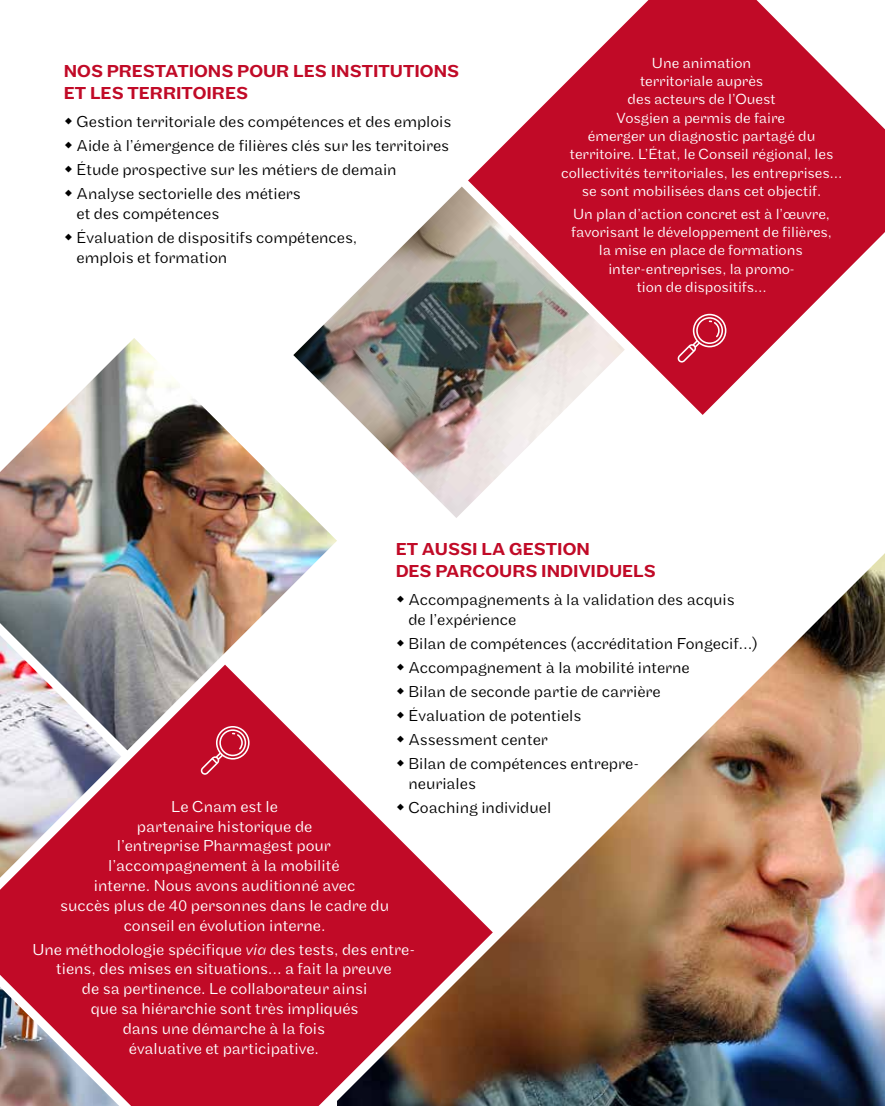
<style>
.page{position:relative;width:885px;height:1106px;background:#fff}
.page>*{position:absolute;margin:0;border:0;box-sizing:border-box;transform-origin:0 0}
.t1{font:500 18px/21.6px "Maple";color:#c10a27}
.t2{font:300 16.5px/24px "Maple";color:#000}
.t3{font:300 16.5px/19.8px "Maple";color:#fff;text-align:center}
.t4{font:300 15.3px/18.3px "Maple";color:#fff;text-align:center}
.s1{font-style:italic}
</style>
<div class="page">
<img style="left:0;top:338px;width:337px;height:326px">
<img style="left:293px;top:186px;width:266px;height:332px">
<img style="left:492px;top:554px;width:392px;height:552px">
<svg style="left:0;top:664px;width:492px;height:442px;fill:#c10a27"></svg>
<svg style="left:468px;top:0;width:416px;height:415px;fill:#c10a27"></svg>
<svg style="left:201px;top:726px;width:48px;height:48px;background:#cb354d"></svg>
<svg style="left:677px;top:314px;width:49px;height:48px;background:#cb344c"></svg>
<svg style="left:397px;top:664px;width:7px;height:6px"></svg>
<svg style="left:397px;top:687px;width:7px;height:7px"></svg>
<svg style="left:397px;top:711px;width:7px;height:7px"></svg>
<svg style="left:397px;top:736px;width:7px;height:6px"></svg>
<svg style="left:397px;top:760px;width:7px;height:6px"></svg>
<svg style="left:397px;top:803px;width:7px;height:7px"></svg>
<p class="t1" style="left:64px;top:61px;width:397px">NOS PRESTATIONS POUR LES INSTITUTIONS<br>ET LES TERRITOIRES</p>
<p class="t2" style="left:77px;top:110px;width:376px">Gestion territoriale des compétences et des emplois Aide à l’émergence de filières clés sur les territoires Étude prospective sur les métiers de demain Analyse sectorielle des métiers</p>
<p class="t2" style="left:77px;top:202px;width:282px">et des compétences<br>Évaluation de dispositifs compétences,</p>
<p class="t2" style="left:77px;top:246px;width:152px">emplois et formation</p>
<p class="t4" style="left:561px;top:54px;width:282px">Une animation<br>territoriale auprès<br>des acteurs de l’Ouest<br>Vosgien a permis de faire<br>émerger un diagnostic partagé du territoire. L’État, le Conseil régional, les collectivités territoriales, les entreprises… se sont mobilisées dans cet objectif.</p>
<p class="t4" style="left:571px;top:204px;width:262px">Un plan d’action concret est à l’œuvre, favorisant le développement de filières, la mise en place de formations inter-entreprises, la promo-<br>tion de dispositifs…</p>
<p class="t1" style="left:395px;top:539px;width:261px">ET AUSSI LA GESTION<br>DES PARCOURS INDIVIDUELS</p>
<p class="t2" style="left:408px;top:590px;width:328px;line-height:19.8px">Accompagnements à la validation des acquis de l’expérience</p>
<p class="t2" style="left:408px;top:631px;width:351px">Bilan de compétences (accréditation Fongecif…)<br>Accompagnement à la mobilité interne<br>Bilan de seconde partie de carrière<br>Évaluation de potentiels<br>Assessment center<br>Bilan de compétences entrepre-</p>
<p class="t2" style="left:408px;top:772px;width:144px">neuriales<br>Coaching individuel</p>
<p class="t3" style="left:60px;top:796px;width:330px">Le Cnam est le<br>partenaire historique de<br>l’entreprise Pharmagest pour l’accompagnement à la mobilité<br>interne. Nous avons auditionné avec<br>succès plus de 40 personnes dans le cadre du conseil en évolution interne.</p>
<p class="t3" style="left:33px;top:939px;width:384px">Une méthodologie spécifique <span class="s1">via</span> des tests, des entre&shy;tiens, des mises en situations… a fait la preuve<br>de sa pertinence. Le collaborateur ainsi<br>que sa hiérarchie sont très impliqués<br>dans une démarche à la fois<br>évaluative et participative.</p>
</div>
